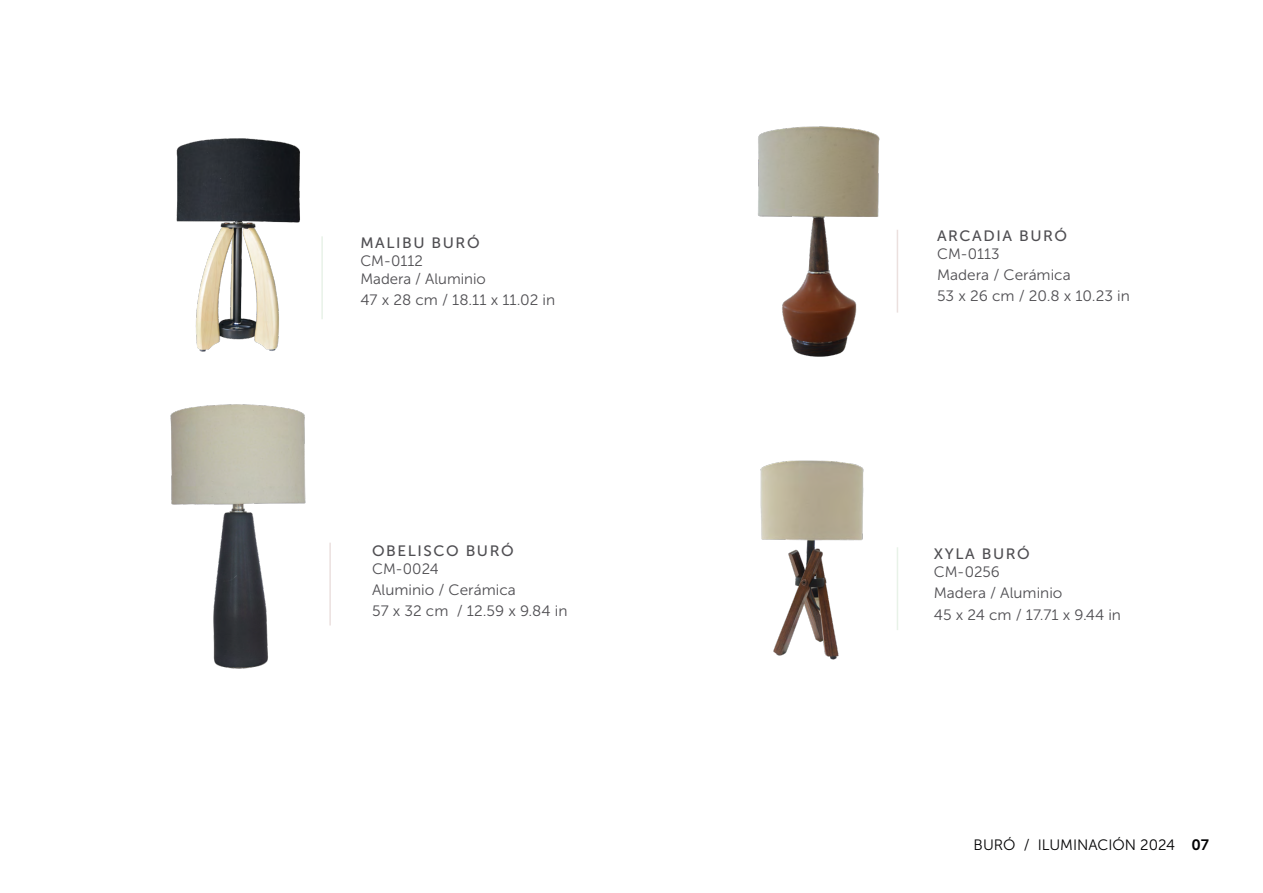
<style>
.page{position:relative;width:1263px;height:893px;background:#fff}
.page>*{position:absolute;margin:0;border:0;box-sizing:border-box;transform-origin:0 0}
.t1{font:15px/21.3px "Museo Sans 300";color:#4f4e52}
.t2{font:15px "Museo Sans 500";letter-spacing:.1em;color:#4f4e52}
.t3{font:15px "Museo Sans 300";color:#020203}
.s1{font-family:"Museo Sans 700"}
</style>
<div class="page">
<img style="left:758px;top:126px;width:122px;height:231px">
<hr style="left:897px;top:230px;width:1px;height:83px;background:#ebe0de">
<img style="left:176px;top:138px;width:124px;height:214px">
<hr style="left:321px;top:236px;width:2px;height:83px;background:#e8f2e8">
<img style="left:760px;top:460px;width:104px;height:200px">
<hr style="left:897px;top:547px;width:1px;height:83px;background:#e8f2e8">
<img style="left:170px;top:404px;width:161px;height:265px">
<hr style="left:329px;top:543px;width:2px;height:82px;background:#ebe0de">
<p class="t2" style="left:360px;top:235px;width:121px">MALIBU BURÓ</p>
<p class="t1" style="left:360px;top:252px;width:127px;line-height:18px">CM-0112<br>Madera / Aluminio</p>
<p class="t1" style="left:360px;top:290px;width:196px">47 x 28 cm / 18.11 x 11.02 in</p>
<p class="t2" style="left:372px;top:542px;width:143px">OBELISCO BURÓ</p>
<p class="t1" style="left:372px;top:558px;width:197px">CM-0024<br>Aluminio / Cerámica<br>57 x 32 cm / 12.59 x 9.84 in</p>
<p class="t2" style="left:937px;top:227px;width:131px">ARCADIA BURÓ</p>
<p class="t1" style="left:937px;top:243px;width:194px">CM-0113<br>Madera / Cerámica<br>53 x 26 cm / 20.8 x 10.23 in</p>
<p class="t2" style="left:934px;top:546px;width:98px">XYLA BURÓ</p>
<p class="t1" style="left:934px;top:561px;width:189px">CM-0256<br>Madera / Aluminio<br>45 x 24 cm / 17.71 x 9.44 in</p>
<p class="t3" style="left:974px;top:837px;width:237px">BURÓ / ILUMINACIÓN 2024 <span class="s1">07</span></p>
</div>
